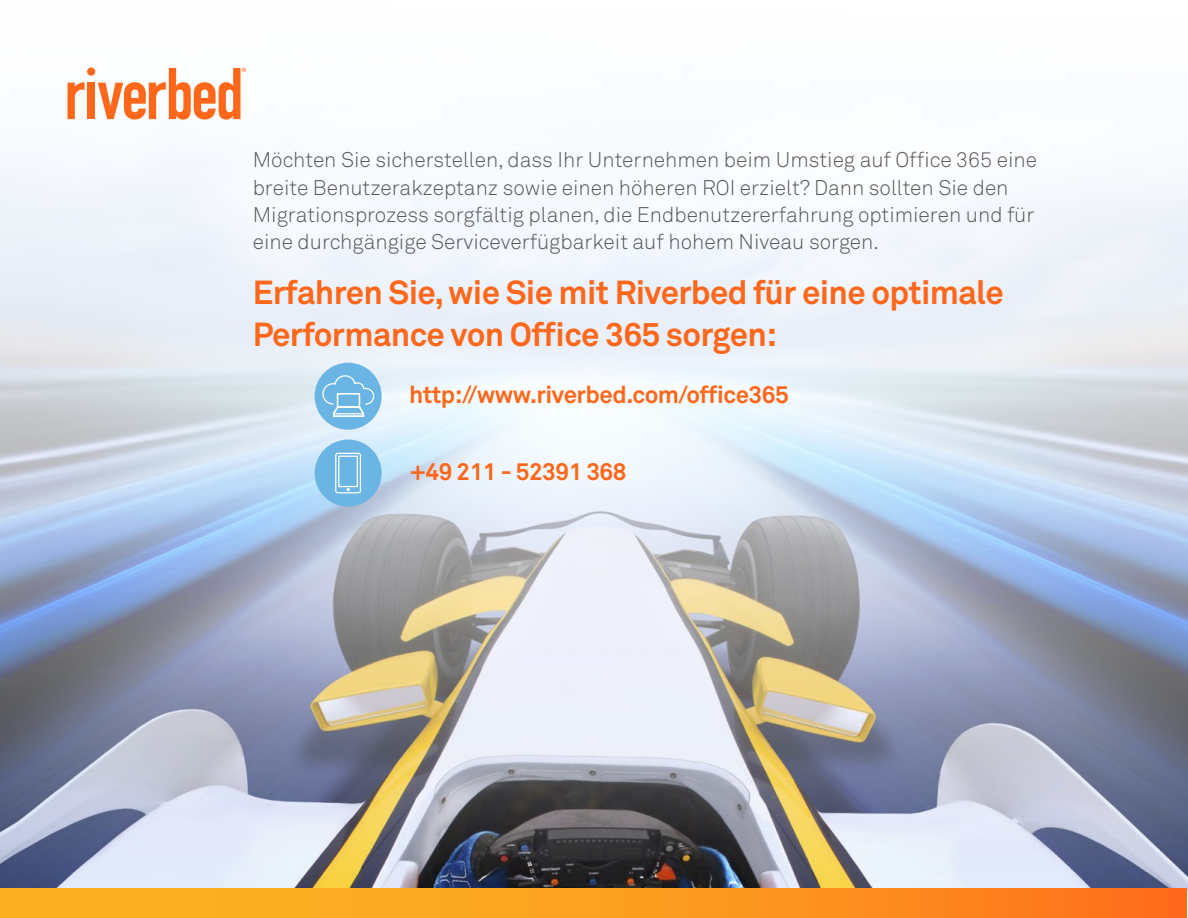
<style>
.page{position:relative;width:1188px;height:918px;background:#fff}
.page>*{position:absolute;margin:0;border:0;box-sizing:border-box;transform-origin:0 0}
.t1{font:700 33px/42px "Akkurat Pro";letter-spacing:-.02em;color:#ff671b}
.t2{font:700 24px "Akkurat Pro";letter-spacing:-.02em;color:#ff671b}
.t3{font:300 21px/27px "Akkurat Pro";color:#575757}
</style>
<div class="page">
<img style="left:0;top:67px;width:1188px;height:824px">
<svg style="left:68px;top:82px;width:17px;height:37px"></svg>
<div style="left:87px;top:68px;width:8px;height:8px;background:#ff671b;border-radius:50%"></div>
<div style="left:87px;top:83px;width:8px;height:36px;background:#ff671b"></div>
<svg style="left:98px;top:68px;width:148px;height:52px"></svg>
<div style="left:0;top:888px;width:1187px;height:30px;background:linear-gradient(to right,#fabd23,#fe771c)"></div>
<div style="left:315px;top:363px;width:67px;height:67px;background:#6bb5e4;border-radius:50%"></div>
<svg style="left:322px;top:375px;width:53px;height:43px"></svg>
<div style="left:315px;top:440px;width:67px;height:67px;background:#6bb5e4;border-radius:50%"></div>
<div style="left:335px;top:453px;width:26px;height:40px;border:1px solid #fff;border-radius:2px"></div>
<div style="left:338px;top:456px;width:20px;height:31px;border:1px solid #fff"></div>
<p class="t3" style="left:253px;top:147px;width:786px">Möchten Sie sicherstellen, dass Ihr Unternehmen beim Umstieg auf Office 365 eine breite Benutzerakzeptanz sowie einen höheren ROI erzielt? Dann sollten Sie den Migrationsprozess sorgfältig planen, die Endbenutzererfahrung optimieren und für eine durchgängige Serviceverfügbarkeit auf hohem Niveau sorgen.</p>
<h1 class="t1" style="left:253px;top:271px;width:753px">Erfahren Sie, wie Sie mit Riverbed für eine optimale<br>Performance von Office 365 sorgen:</h1>
<p class="t2" style="left:409px;top:380px;width:381px">http://www.riverbed.com/office365</p>
<p class="t2" style="left:410px;top:457px;width:218px">+49 211 - 52391 368</p>
</div>
